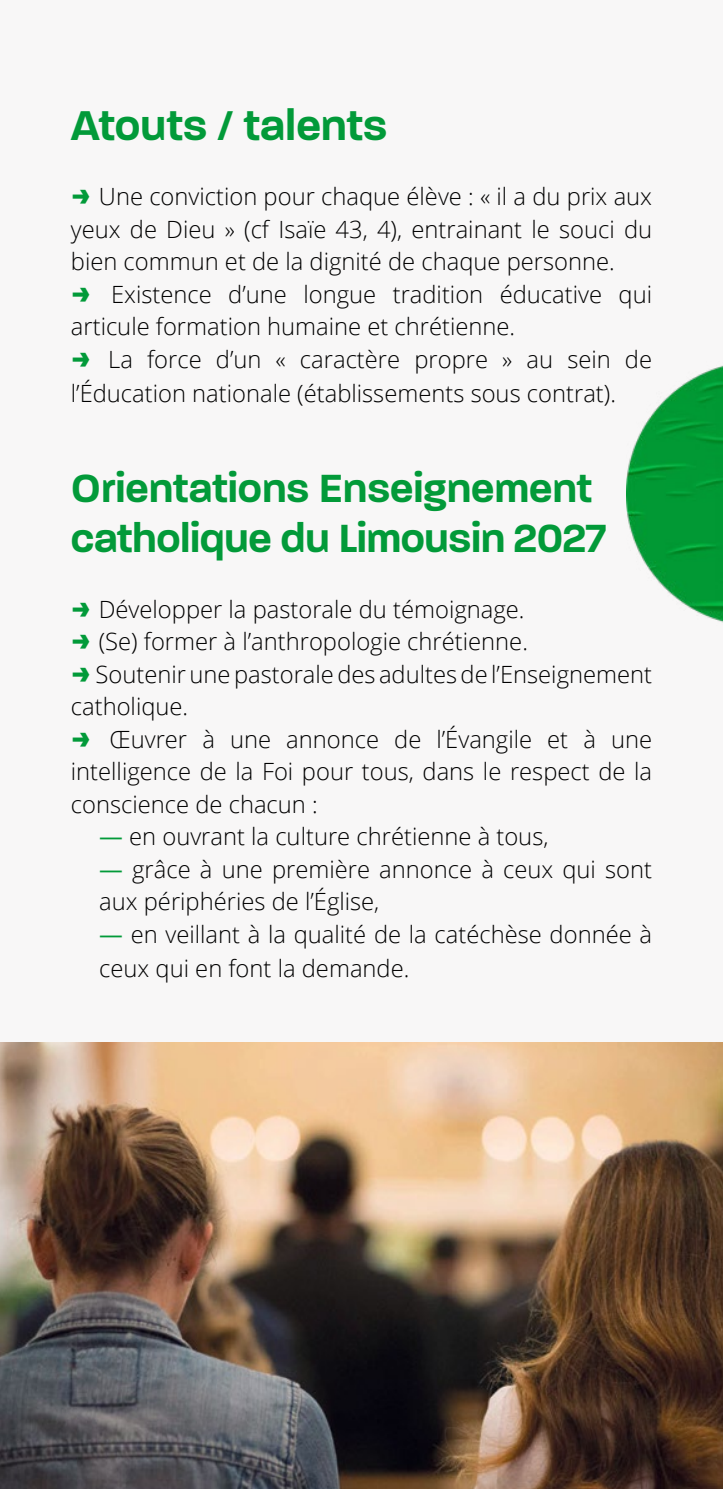
<style>
.page{position:relative;width:723px;height:1489px;background:#fff}
.page>*{position:absolute;margin:0;border:0;box-sizing:border-box;transform-origin:0 0}
.t1{font:600 45px "Paralucent";color:#029a39}
.t2{font:600 42.5px/50px "Paralucent";letter-spacing:-.01em;color:#029a39}
.t3{font:300 23.75px/32.5px "Open Sans";color:#000}
.s1{font-family:"Paralucent";font-weight:700;font-size:32.5px;color:#029a39}
.s2{font-weight:400;color:#029a39}
</style>
<div class="page">
<div style="left:0;top:0;width:723px;height:1488px;background:#f8f7f7"></div>
<img style="left:0;top:1042px;width:723px;height:446px">
<img style="left:626px;top:365px;width:97px;height:258px">
<h1 class="t1" style="left:71px;top:98px;width:318px">Atouts / talents</h1>
<p class="t3" style="left:71px;top:180px;width:583px;text-align:justify"><span class="s1">→</span> Une conviction pour chaque élève : « il a du prix aux yeux de Dieu » (cf Isaïe 43, 4), entrainant le souci du bien commun et de la dignité de chaque personne.</p>
<p class="t3" style="left:71px;top:277px;width:583px"><span class="s1">→</span> Existence d’une longue tradition éducative qui articule formation humaine et chrétienne.</p>
<p class="t3" style="left:71px;top:341px;width:583px;line-height:33.8px"><span class="s1">→</span> La force d’un « caractère propre » au sein de l’Éducation nationale (établissements sous contrat).</p>
<h2 class="t2" style="left:71px;top:463px;width:536px">Orientations Enseignement catholique du Limousin 2027</h2>
<p class="t3" style="left:71px;top:592px;width:455px"><span class="s1">→</span> Développer la pastorale du témoignage.</p>
<p class="t3" style="left:71px;top:625px;width:459px"><span class="s1">→</span> (Se) former à l’anthropologie chrétienne.</p>
<p class="t3" style="left:71px;top:657px;width:583px"><span class="s1">→</span> Soutenir une pastorale des adultes de l’Enseignement catholique.</p>
<p class="t3" style="left:71px;top:722px;width:583px"><span class="s1">→</span> Œuvrer à une annonce de l’Évangile et à une</p>
<p class="t3" style="left:71px;top:755px;width:583px">intelligence de la Foi pour tous, dans le respect de la</p>
<p class="t3" style="left:71px;top:787px;width:248px">conscience de chacun :</p>
<p class="t3" style="left:99px;top:820px;width:451px"><span class="s2">―</span> en ouvrant la culture chrétienne à tous,</p>
<p class="t3" style="left:99px;top:852px;width:554px"><span class="s2">―</span> grâce à une première annonce à ceux qui sont</p>
<p class="t3" style="left:99px;top:884px;width:282px">aux périphéries de l’Église,</p>
<p class="t3" style="left:99px;top:917px;width:554px"><span class="s2">―</span> en veillant à la qualité de la catéchèse donnée à</p>
<p class="t3" style="left:99px;top:951px;width:312px">ceux qui en font la demande.</p>
</div>
